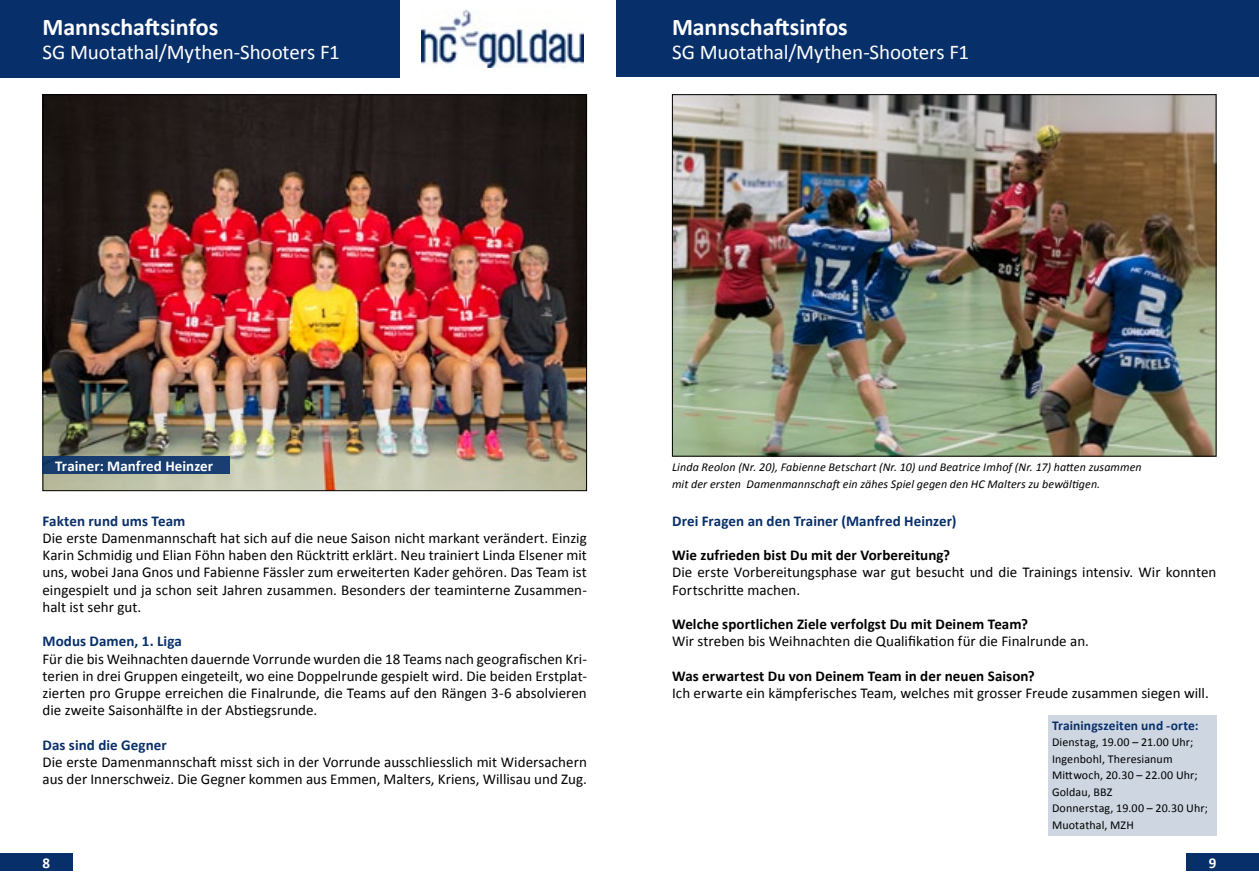
<style>
.page{position:relative;width:1259px;height:893px;background:#fff}
.page>*{position:absolute;margin:0;border:0;box-sizing:border-box;transform-origin:0 0}
.t1{font:700 24px "Calibri";letter-spacing:-.005em;color:#fff}
.t2{font:21px "Calibri";letter-spacing:-.005em;color:#fff}
.t3{font:15px/17.2px "Calibri";color:#000}
.t4{font:700 15px "Calibri";letter-spacing:.005em;color:#000}
.t5{font:700 15px "Calibri";letter-spacing:.005em;color:#072f6a}
.t6{font:700 15px "Calibri";letter-spacing:.005em;color:#fff}
.t7{font:700 13.5px "Calibri";letter-spacing:.01em;color:#072f6a}
.t8{font:italic 12px/17.2px "Calibri";letter-spacing:.01em;color:#000}
.t9{font:12px/16.5px "Calibri";letter-spacing:.01em;color:#000}
</style>
<div class="page">
<div style="left:1186px;top:853px;width:73px;height:18px;background:#072f6a"></div>
<div style="left:0;top:853px;width:72px;height:18px;background:#072f6a"></div>
<div style="left:1047px;top:715px;width:169px;height:121px;background:#ced6e1"></div>
<img style="left:45px;top:96px;width:540px;height:393px">
<div style="left:43px;top:457px;width:187px;height:17px;background:#193d6f"></div>
<img style="left:674px;top:96px;width:540px;height:359px">
<div style="left:617px;top:0;width:642px;height:77px;background:#072f6a"></div>
<div style="left:0;top:0;width:399px;height:77px;background:#072f6a"></div>
<img style="left:422px;top:11px;width:161px;height:57px">
<h1 class="t1" style="left:43px;top:12px;width:177px">Mannschaftsinfos</h1>
<h2 class="t2" style="left:43px;top:39px;width:299px">SG Muotathal/Mythen-Shooters F1</h2>
<h1 class="t1" style="left:672px;top:12px;width:177px">Mannschaftsinfos</h1>
<h2 class="t2" style="left:672px;top:39px;width:299px">SG Muotathal/Mythen-Shooters F1</h2>
<p class="t6" style="left:55px;top:456px;width:159px">Trainer: Manfred Heinzer</p>
<p class="t8" style="left:672px;top:458px;width:471px">Linda Reolon (Nr. 20), Fabienne Betschart (Nr. 10) und Beatrice Imhof (Nr. 17) hatten zusammen mit der ersten Damenmannschaft ein zähes Spiel gegen den HC Malters zu bewältigen.</p>
<p class="t5" style="left:43px;top:511px;width:144px">Fakten rund ums Team</p>
<p class="t3" style="left:43px;top:529px;width:546px;text-align:justify">Die erste Damenmannschaft hat sich auf die neue Saison nicht markant verändert. Einzig Karin Schmidig und Elian Föhn haben den Rücktritt erklärt. Neu trainiert Linda Elsener mit uns, wobei Jana Gnos und Fabienne Fässler zum erweiterten Kader gehören. Das Team ist eingespielt und ja schon seit Jahren zusammen. Besonders der teaminterne Zusammen&shy;halt ist sehr gut.</p>
<p class="t5" style="left:43px;top:632px;width:141px">Modus Damen, 1. Liga</p>
<p class="t3" style="left:43px;top:650px;width:546px;text-align:justify">Für die bis Weihnachten dauernde Vorrunde wurden die 18 Teams nach geografischen Kri&shy;terien in drei Gruppen eingeteilt, wo eine Doppelrunde gespielt wird. Die beiden Erstplat&shy;zierten pro Gruppe erreichen die Finalrunde, die Teams auf den Rängen 3-6 absolvieren die zweite Saisonhälfte in der Abstiegsrunde.</p>
<p class="t5" style="left:43px;top:735px;width:126px">Das sind die Gegner</p>
<p class="t3" style="left:43px;top:753px;width:546px">Die erste Damenmannschaft misst sich in der Vorrunde ausschliesslich mit Widersachern aus der Innerschweiz. Die Gegner kommen aus Emmen, Malters, Kriens, Willisau und Zug.</p>
<p class="t5" style="left:672px;top:511px;width:286px">Drei Fragen an den Trainer (Manfred Heinzer)</p>
<p class="t4" style="left:672px;top:545px;width:279px">Wie zufrieden bist Du mit der Vorbereitung?</p>
<p class="t3" style="left:672px;top:564px;width:546px">Die erste Vorbereitungsphase war gut besucht und die Trainings intensiv. Wir konnten<br>Fortschritte machen.</p>
<p class="t4" style="left:672px;top:614px;width:357px">Welche sportlichen Ziele verfolgst Du mit Deinem Team?</p>
<p class="t3" style="left:672px;top:633px;width:418px">Wir streben bis Weihnachten die Qualifikation für die Finalrunde an.</p>
<p class="t4" style="left:672px;top:666px;width:364px">Was erwartest Du von Deinem Team in der neuen Saison?</p>
<p class="t3" style="left:672px;top:684px;width:538px">Ich erwarte ein kämpferisches Team, welches mit grosser Freude zusammen siegen will.</p>
<p class="t7" style="left:1052px;top:717px;width:148px">Trainingszeiten und -orte:</p>
<p class="t9" style="left:1052px;top:734px;width:157px">Dienstag, 19.00 – 21.00 Uhr;<br>Ingenbohl, Theresianum<br>Mittwoch, 20.30 – 22.00 Uhr;<br>Goldau, BBZ<br>Donnerstag, 19.00 – 20.30 Uhr;<br>Muotathal, MZH</p>
<p class="t6" style="left:43px;top:853px;width:9px">8</p>
<p class="t6" style="left:1208px;top:853px;width:9px">9</p>
</div>
